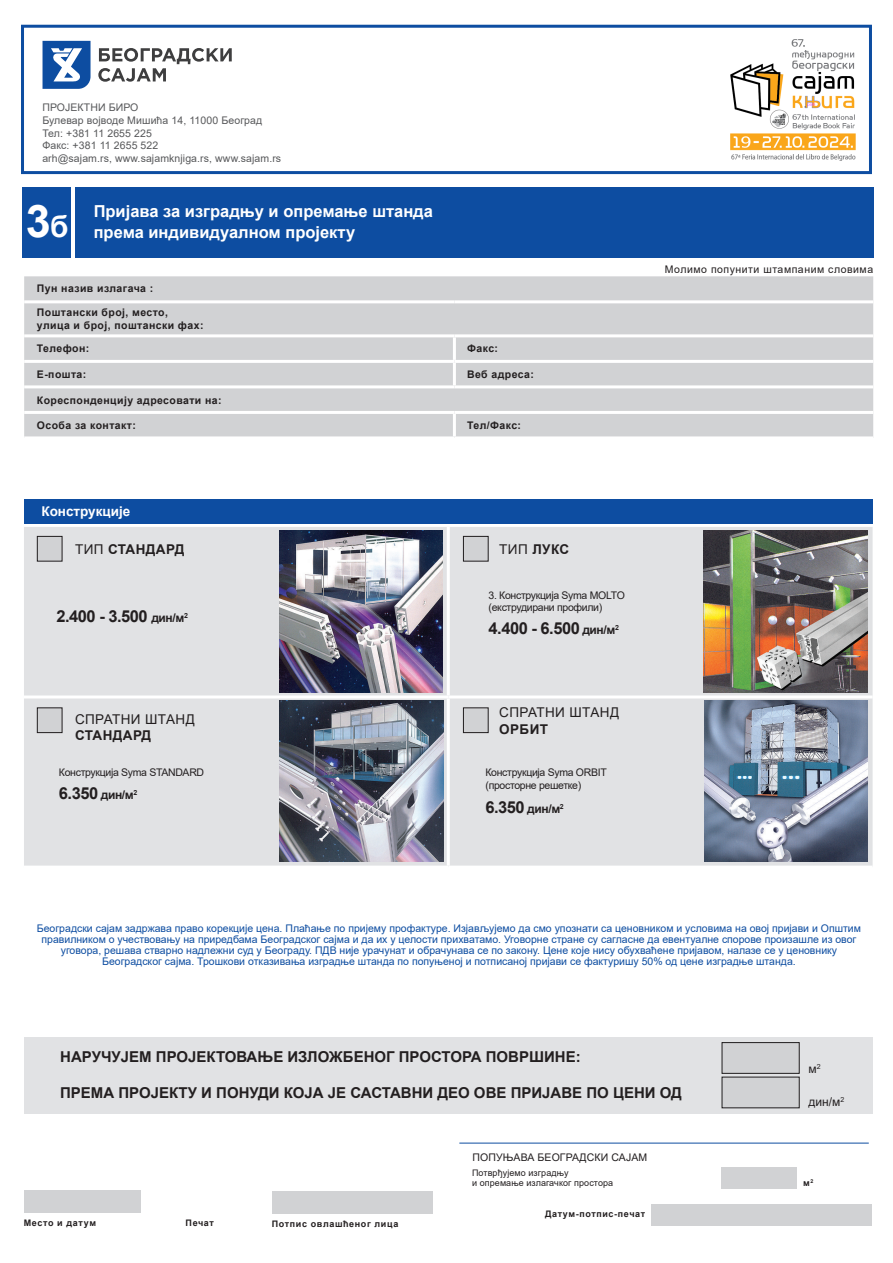
<style>
.page{position:relative;width:893px;height:1263px;background:#fff}
.page>*{position:absolute;margin:0;border:0;box-sizing:border-box;transform-origin:0 0}
.Paragraph_Style_1{font:700 45px "Arial";color:#fff}
.t1{font:700 16.5px "Arial";color:#fff}
.t2{font:700 16.5px "Arial";letter-spacing:-.03em;color:#231f20}
.t3{font:700 15px "Arial";color:#231f20}
.t4{font:700 13.5px "Arial";letter-spacing:.03em;color:#231f20}
.t5{font:13.5px "Arial";letter-spacing:.03em;color:#231f20}
.t6{font:700 13.5px "Arial";color:#fff}
.t7{font:12px "Arial";color:#231f20}
.t8{font:10.5px/11.1px "Arial";color:#0d4da1;text-align:center}
.t9{font:700 10.5px "Arial";letter-spacing:.04em;color:#231f20}
.t10{font:10.5px "Arial";letter-spacing:.01em;color:#57585a}
.t11{font:10.5px "Arial";letter-spacing:-.03em;color:#231f20}
.t12{font:10.5px "Arial";letter-spacing:.05em;color:#231f20}
.t13{font:10.5px "Arial";letter-spacing:.01em;color:#231f20}
.t14{font:700 9px "Arial";letter-spacing:.07em;color:#231f20}
.t15{font:9px "Arial";letter-spacing:.01em;color:#231f20}
.s1{font-size:30px}
.s2{font-weight:400}
.s3{font-size:12px}
</style>
<div class="page">
<div style="left:21px;top:25px;width:851px;height:149px;border:3px solid #0d4da1"></div>
<svg style="left:98px;top:48px;width:134px;height:34px"></svg>
<svg style="left:43px;top:41px;width:48px;height:48px"></svg>
<img style="left:730px;top:39px;width:126px;height:122px">
<div style="left:24px;top:276px;width:849px;height:160px;background:#d1d2d4"></div>
<hr style="left:24px;top:300px;width:430px;height:3px;background:#fff">
<hr style="left:454px;top:300px;width:419px;height:3px;background:#fff">
<hr style="left:24px;top:334px;width:430px;height:3px;background:#fff">
<hr style="left:454px;top:334px;width:419px;height:3px;background:#fff">
<hr style="left:453px;top:337px;width:3px;height:23px;background:#fff">
<hr style="left:24px;top:360px;width:430px;height:3px;background:#fff">
<hr style="left:454px;top:360px;width:419px;height:3px;background:#fff">
<hr style="left:453px;top:363px;width:3px;height:22px;background:#fff">
<hr style="left:24px;top:385px;width:430px;height:3px;background:#fff">
<hr style="left:454px;top:385px;width:419px;height:3px;background:#fff">
<hr style="left:24px;top:411px;width:430px;height:3px;background:#fff">
<hr style="left:454px;top:411px;width:419px;height:3px;background:#fff">
<hr style="left:453px;top:414px;width:3px;height:22px;background:#fff">
<div style="left:75px;top:187px;width:799px;height:70px;background:#0d4da1"></div>
<div style="left:23px;top:187px;width:48px;height:70px;background:#0d4da1"></div>
<div style="left:24px;top:527px;width:849px;height:338px;background:#e1e2e4"></div>
<hr style="left:24px;top:695px;width:424px;height:3px;background:#fff">
<hr style="left:447px;top:527px;width:3px;height:168px;background:#fff">
<hr style="left:448px;top:695px;width:425px;height:3px;background:#fff">
<hr style="left:447px;top:698px;width:3px;height:167px;background:#fff">
<div style="left:37px;top:536px;width:25px;height:25px;background:#d1d2d4;border:1px solid #201d1e"></div>
<div style="left:463px;top:536px;width:26px;height:25px;background:#d1d2d4;border:1px solid #201d1e"></div>
<div style="left:37px;top:707px;width:25px;height:26px;background:#d1d2d4;border:1px solid #201d1e"></div>
<div style="left:463px;top:707px;width:26px;height:26px;background:#d1d2d4;border:1px solid #201d1e"></div>
<div style="left:24px;top:499px;width:849px;height:25px;background:#0d4da1"></div>
<div style="left:24px;top:1037px;width:849px;height:76px;background:#e1e2e4"></div>
<div style="left:722px;top:1042px;width:78px;height:32px;background:#d1d2d4;border:1px solid #201d1e"></div>
<div style="left:722px;top:1077px;width:78px;height:31px;background:#d1d2d4"></div>
<img style="left:279px;top:530px;width:164px;height:163px">
<img style="left:704px;top:530px;width:163px;height:162px">
<img style="left:279px;top:700px;width:164px;height:162px">
<img style="left:704px;top:701px;width:164px;height:160px">
<div style="left:24px;top:1190px;width:116px;height:23px;background:#d1d2d4"></div>
<div style="left:272px;top:1191px;width:161px;height:22px;background:#d1d2d4"></div>
<div style="left:722px;top:1167px;width:75px;height:22px;background:#d1d2d4"></div>
<div style="left:651px;top:1204px;width:221px;height:21px;background:#d1d2d4"></div>
<hr style="left:459px;top:1143px;width:410px;height:1px;background:#0d4da1">
<p class="t10" style="left:42px;top:100px;width:98px">ПРОЈЕКТНИ БИРО</p>
<p class="t10" style="left:42px;top:113px;width:221px">Булевар војводе Мишића 14, 11000 Београд</p>
<p class="t10" style="left:42px;top:126px;width:111px">Тел: +381 11 2655 225</p>
<p class="t10" style="left:42px;top:138px;width:117px">Факс: +381 11 2655 522</p>
<p class="t10" style="left:42px;top:151px;width:240px">arh@sajam.rs, www.sajamknjiga.rs, www.sajam.rs</p>
<p class="Paragraph_Style_1" style="left:26px;top:190px;width:44px">3<span class="s1">б</span></p>
<p class="t1" style="left:94px;top:199px;width:341px">Пријава за изградњу и опремање штанда</p>
<p class="t1" style="left:94px;top:220px;width:263px">према индивидуалном пројекту</p>
<p class="t9" style="left:37px;top:281px;width:118px">Пун назив излагача :</p>
<p class="t9" style="left:37px;top:305px;width:133px">Поштански број, место,</p>
<p class="t9" style="left:37px;top:318px;width:168px">улица и број, поштански фах:</p>
<p class="t9" style="left:37px;top:341px;width:54px">Телефон:</p>
<p class="t9" style="left:467px;top:341px;width:32px">Факс:</p>
<p class="t9" style="left:37px;top:367px;width:51px">Е-пошта:</p>
<p class="t9" style="left:467px;top:367px;width:68px">Веб адреса:</p>
<p class="t9" style="left:37px;top:392px;width:186px">Кореспонденцију адресовати на:</p>
<p class="t9" style="left:37px;top:418px;width:100px">Особа за контакт:</p>
<p class="t9" style="left:467px;top:418px;width:55px">Тел/Факс:</p>
<p class="t6" style="left:41px;top:502px;width:90px">Конструкције</p>
<p class="t4" style="left:75px;top:539px;width:111px"><span class="s2">ТИП</span> СТАНДАРД</p>
<p class="t4" style="left:499px;top:539px;width:71px"><span class="s2">ТИП</span> ЛУКС</p>
<p class="t2" style="left:56px;top:605px;width:133px">2.400 - 3.500 <span class="s3">дин/м</span><sup>2</sup></p>
<p class="t5" style="left:75px;top:710px;width:121px">СПРАТНИ ШТАНД</p>
<p class="t4" style="left:75px;top:726px;width:78px">СТАНДАРД</p>
<p class="t11" style="left:59px;top:765px;width:147px">Конструкција Syma STANDARD</p>
<p class="t2" style="left:59px;top:781px;width:80px">6.350 <span class="s3">дин/м</span><sup>2</sup></p>
<p class="t11" style="left:489px;top:588px;width:138px">3. Конструкција Syma MOLTO</p>
<p class="t11" style="left:489px;top:600px;width:115px">(екструдирани профили)</p>
<p class="t2" style="left:489px;top:617px;width:132px">4.400 - 6.500 <span class="s3">дин/м</span><sup>2</sup></p>
<p class="t5" style="left:499px;top:703px;width:121px">СПРАТНИ ШТАНД</p>
<p class="t4" style="left:499px;top:719px;width:50px">ОРБИТ</p>
<p class="t11" style="left:485px;top:765px;width:123px">Конструкција Syma ORBIT</p>
<p class="t11" style="left:485px;top:778px;width:97px">(просторне решетке)</p>
<p class="t2" style="left:485px;top:795px;width:80px">6.350 <span class="s3">дин/м</span><sup>2</sup></p>
<p class="t12" style="left:665px;top:262px;width:210px">Молимо попунити штампаним словима</p>
<p class="t8" style="left:37px;top:923px;width:826px">Београдски сајам задржава право корекције цена. Плаћање по пријему профактуре. Изјављујемо да смо упознати са ценовником и условима на овој пријави и Општим</p>
<p class="t8" style="left:42px;top:934px;width:816px">правилником о учествовању на приредбама Београдског сајма и да их у целости прихватамо. Уговорне стране су сагласне да евентуалне спорове произашле из овог уговора, решава стварно надлежни суд у Београду. ПДВ није урачунат и обрачунава се по закону. Цене које нису обухваћене пријавом, налазе се у ценовнику</p>
<p class="t8" style="left:102px;top:956px;width:695px">Београдског сајма. Трошкови отказивања изградње штанда по попуњеној и потписаној пријави се фактуришу 50% од цене изградње штанда.</p>
<p class="t3" style="left:60px;top:1046px;width:522px">НАРУЧУЈЕМ ПРОЈЕКТОВАЊЕ ИЗЛОЖБЕНОГ ПРОСТОРА ПОВРШИНЕ:</p>
<p class="t3" style="left:60px;top:1082px;width:623px">ПРЕМА ПРОЈЕКТУ И ПОНУДИ КОЈА ЈЕ САСТАВНИ ДЕО ОВЕ ПРИЈАВЕ ПО ЦЕНИ ОД</p>
<p class="t13" style="left:472px;top:1149px;width:176px">ПОПУЊАВА БЕОГРАДСКИ САЈАМ</p>
<p class="t14" style="left:24px;top:1217px;width:74px">Место и датум</p>
<p class="t14" style="left:186px;top:1216px;width:30px">Печат</p>
<p class="t14" style="left:272px;top:1217px;width:128px">Потпис овлашћеног лица</p>
<p class="t15" style="left:472px;top:1166px;width:98px">Потврђујемо изградњу</p>
<p class="t15" style="left:472px;top:1177px;width:143px">и опремање излагачког простора</p>
<p class="t14" style="left:545px;top:1208px;width:102px">Датум-потпис-печат</p>
<p class="t7" style="left:808px;top:1060px;width:14px">м<sup>2</sup></p>
<p class="t7" style="left:808px;top:1093px;width:37px">дин/м<sup>2</sup></p>
<p class="t14" style="left:803px;top:1176px;width:12px">м<sup>2</sup></p>
</div>
